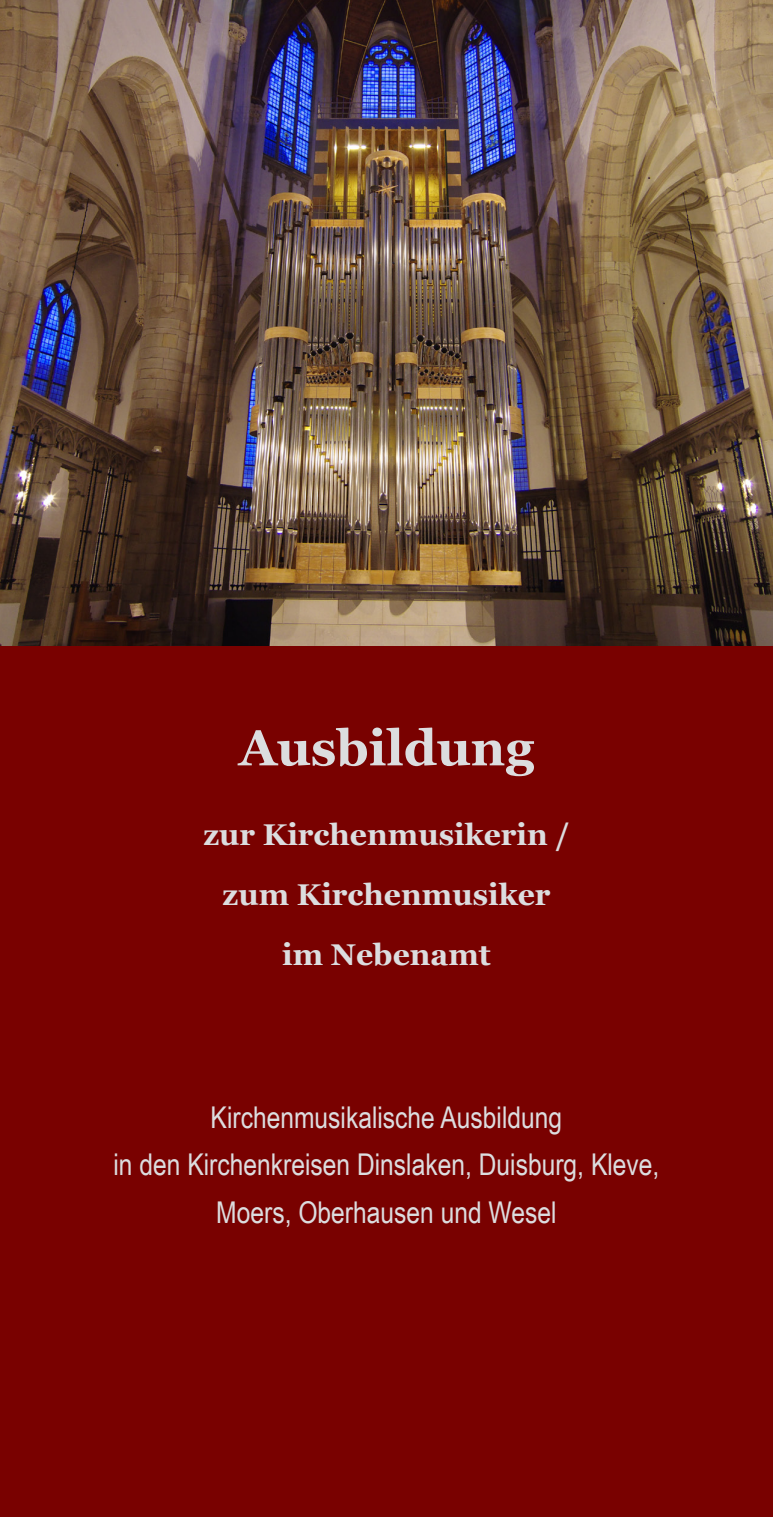
<style>
.page{position:relative;width:773px;height:1517px;background:#fff}
.page>*{position:absolute;margin:0;border:0;box-sizing:border-box;transform-origin:0 0}
.t1{font:700 50px "Georgia";color:#dcdddf}
.t2{font:30px/47.5px "Arial Narrow";color:#dcdddf;text-align:center}
.t3{font:700 30px "Georgia";color:#dcdddf}
</style>
<div class="page">
<img style="left:0;top:0;width:772px;height:646px">
<div style="left:0;top:646px;width:772px;height:871px;background:#790100"></div>
<p class="t1" style="left:239px;top:716px;width:296px">Ausbildung</p>
<p class="t3" style="left:203px;top:815px;width:367px">zur Kirchenmusikerin /</p>
<p class="t3" style="left:222px;top:875px;width:329px">zum Kirchenmusiker</p>
<p class="t3" style="left:282px;top:935px;width:210px">im Nebenamt</p>
<p class="t2" style="left:210px;top:1092px;width:353px">Kirchenmusikalische Ausbildung</p>
<p class="t2" style="left:113px;top:1139px;width:547px">in den Kirchenkreisen Dinslaken, Duisburg, Kleve,<br>Moers, Oberhausen und Wesel</p>
</div>
